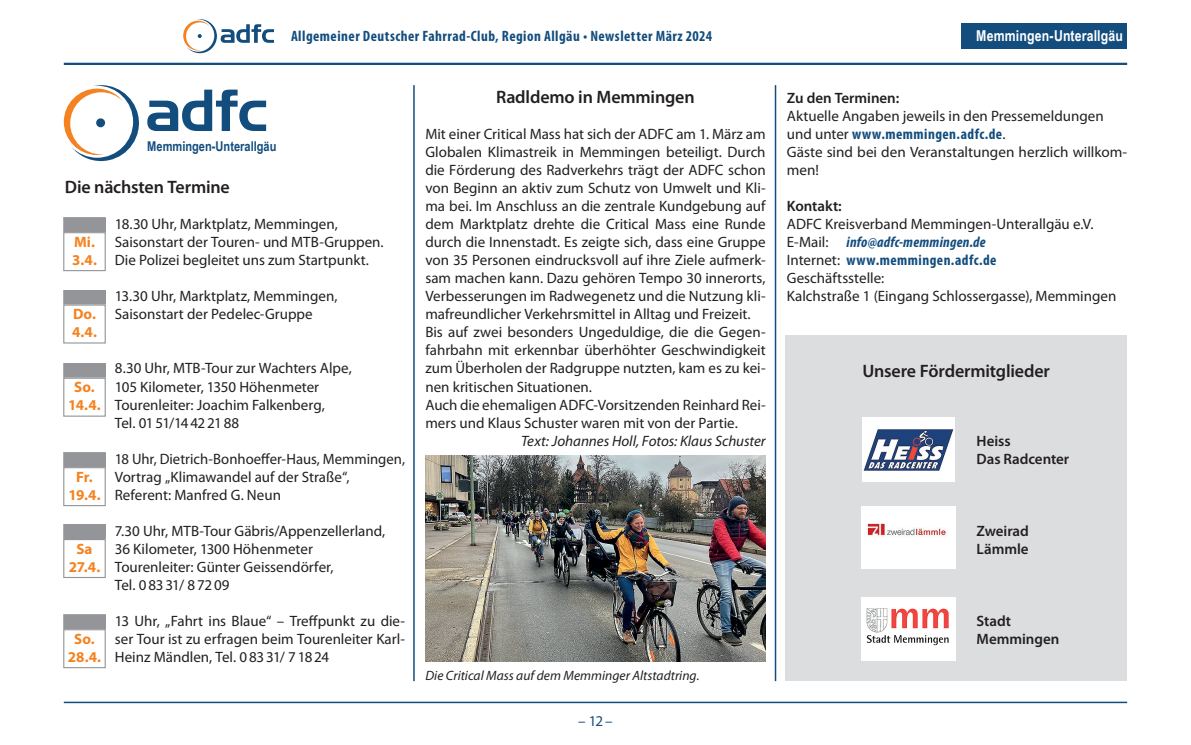
<style>
.page{position:relative;width:1191px;height:745px;background:#fff}
.page>*{position:absolute;margin:0;border:0;box-sizing:border-box;transform-origin:0 0}
.t1{font:600 18px "Myriad Pro";letter-spacing:-.01em;color:#231f20}
.t2{font:15px/18px "Myriad Pro";color:#231f20}
.t3{font:600 15px/18px "Myriad Pro";letter-spacing:-.005em;color:#231f20}
.t4{font:700 condensed 15px "Myriad Pro";letter-spacing:.03em;color:#134d7e}
.t5{font:700 15px/18px "Myriad Pro";letter-spacing:.005em;color:#f58220;text-align:center}
.t6{font:italic 15px "Myriad Pro";letter-spacing:-.005em;color:#231f20}
.t7{font:700 15px "Arial Narrow";letter-spacing:.01em;color:#fff}
.t8{font:15px "Myriad Pro";color:#134d7e}
.t9{font:italic 13.5px "Myriad Pro";color:#231f20}
.t10{font:700 13.5px "Arial Narrow";color:#134d7e}
.s1{font-weight:700;font-stretch:condensed;color:#134d7e}
.s2{font-weight:700;font-style:italic;font-stretch:condensed;color:#134d7e}
</style>
<div class="page">
<hr style="left:64px;top:63px;width:1063px;height:2px;background:#134d7e">
<hr style="left:64px;top:701px;width:1063px;height:1px;background:#134d7e">
<svg style="left:183px;top:19px;width:91px;height:34px"></svg>
<hr style="left:413px;top:85px;width:2px;height:595px;background:#134d7e">
<hr style="left:774px;top:85px;width:2px;height:595px;background:#134d7e">
<div style="left:785px;top:335px;width:342px;height:345px;background:#dcdddf"></div>
<img style="left:862px;top:417px;width:92px;height:64px">
<img style="left:861px;top:597px;width:94px;height:62px">
<img style="left:861px;top:506px;width:94px;height:62px">
<img style="left:425px;top:455px;width:340px;height:206px">
<div style="left:64px;top:217px;width:41px;height:14px;background:#939598"></div>
<div style="left:64px;top:217px;width:42px;height:15px;border:1px solid #939598"></div>
<div style="left:64px;top:232px;width:42px;height:39px;border:1px solid #939598"></div>
<div style="left:64px;top:452px;width:41px;height:14px;background:#939598"></div>
<div style="left:64px;top:452px;width:42px;height:15px;border:1px solid #939598"></div>
<div style="left:64px;top:467px;width:42px;height:39px;border:1px solid #939598"></div>
<div style="left:64px;top:524px;width:41px;height:14px;background:#939598"></div>
<div style="left:64px;top:538px;width:42px;height:39px;border:1px solid #939598"></div>
<div style="left:64px;top:614px;width:41px;height:14px;background:#939598"></div>
<div style="left:64px;top:614px;width:42px;height:14px;border:1px solid #939598"></div>
<div style="left:64px;top:628px;width:42px;height:39px;border:1px solid #939598"></div>
<div style="left:64px;top:290px;width:41px;height:14px;background:#939598"></div>
<div style="left:64px;top:304px;width:42px;height:39px;border:1px solid #939598"></div>
<div style="left:64px;top:363px;width:41px;height:14px;background:#939598"></div>
<div style="left:64px;top:377px;width:42px;height:39px;border:1px solid #939598"></div>
<div style="left:961px;top:23px;width:166px;height:26px;background:#134d7e"></div>
<svg style="left:147px;top:90px;width:119px;height:41px"></svg>
<svg style="left:64px;top:85px;width:75px;height:76px"></svg>
<div style="left:96px;top:118px;width:9px;height:9px;background:#134d7e;border-radius:50%"></div>
<p class="t4" style="left:291px;top:27px;width:423px">Allgemeiner Deutscher Fahrrad-Club, Region Allgäu • Newsletter März 2024</p>
<p class="t10" style="left:147px;top:136px;width:131px">Memmingen-Unterallgäu</p>
<p class="t1" style="left:65px;top:176px;width:166px">Die nächsten Termine</p>
<p class="t2" style="left:115px;top:215px;width:270px">18.30 Uhr, Marktplatz, Memmingen,<br>Saisonstart der Touren- und MTB-Gruppen.<br>Die Polizei begleitet uns zum Startpunkt.</p>
<p class="t2" style="left:115px;top:287px;width:224px">13.30 Uhr, Marktplatz, Memmingen,<br>Saisonstart der Pedelec-Gruppe</p>
<p class="t5" style="left:72px;top:232px;width:26px;text-align:left">Mi.<br>3.4.</p>
<p class="t5" style="left:72px;top:304px;width:26px;text-align:left">Do.<br>4.4.</p>
<p class="t5" style="left:68px;top:377px;width:34px">So.<br>14.4.</p>
<p class="t5" style="left:68px;top:467px;width:34px">Fr.<br>19.4.</p>
<p class="t5" style="left:69px;top:538px;width:33px">Sa<br>27.4.</p>
<p class="t5" style="left:68px;top:629px;width:35px">So.<br>28.4.</p>
<p class="t2" style="left:115px;top:359px;width:238px">8.30 Uhr, MTB-Tour zur Wachters Alpe,<br>105 Kilometer, 1350 Höhenmeter<br>Tourenleiter: Joachim Falkenberg,<br>Tel. 0151/14422188</p>
<p class="t2" style="left:115px;top:449px;width:292px">18 Uhr, Dietrich-Bonhoeffer-Haus, Memmingen,<br>Vortrag „Klimawandel auf der Straße“,<br>Referent: Manfred G. Neun</p>
<p class="t2" style="left:115px;top:521px;width:272px">7.30 Uhr, MTB-Tour Gäbris/Appenzellerland, 36 Kilometer, 1300 Höhenmeter Tourenleiter: Günter Geissendörfer,<br>Tel. 08331/ 87209</p>
<p class="t2" style="left:115px;top:611px;width:292px;text-align:justify">13 Uhr, „Fahrt ins Blaue“ – Treffpunkt zu die&shy;ser Tour ist zu erfragen beim Tourenleiter Karl-Heinz Mändlen, Tel. 08331/ 71824</p>
<p class="t1" style="left:496px;top:86px;width:200px">Radldemo in Memmingen</p>
<p class="t2" style="left:425px;top:125px;width:342px">Mit einer Critical Mass hat sich der ADFC am 1. März am Globalen Klimastreik in Memmingen beteiligt. Durch die Förderung des Radverkehrs trägt der ADFC schon von Beginn an aktiv zum Schutz von Umwelt und Kli&shy;ma bei. Im Anschluss an die zentrale Kundgebung auf dem Marktplatz drehte die Critical Mass eine Runde durch die Innenstadt. Es zeigte sich, dass eine Gruppe von 35 Personen eindrucksvoll auf ihre Ziele aufmerk&shy;sam machen kann. Dazu gehören Tempo 30 innerorts, Verbesserungen im Radwegenetz und die Nutzung kli&shy;mafreundlicher Verkehrsmittel in Alltag und Freizeit.<br>Bis auf zwei besonders Ungeduldige, die die Gegen&shy;fahrbahn mit erkennbar überhöhter Geschwindigkeit zum Überholen der Radgruppe nutzten, kam es zu kei&shy;nen kritischen Situationen.<br>Auch die ehemaligen ADFC-Vorsitzenden Reinhard Rei&shy;mers und Klaus Schuster waren mit von der Partie.</p>
<p class="t6" style="left:521px;top:431px;width:246px">Text: Johannes Holl, Fotos: Klaus Schuster</p>
<p class="t9" style="left:425px;top:666px;width:276px">Die Critical Mass auf dem Memminger Altstadtring.</p>
<p class="t8" style="left:578px;top:711px;width:36px">– 12–</p>
<p class="t7" style="left:976px;top:24px;width:148px">Memmingen-Unterallgäu</p>
<p class="t3" style="left:787px;top:89px;width:114px">Zu den Terminen:</p>
<p class="t2" style="left:787px;top:107px;width:342px">Aktuelle Angaben jeweils in den Pressemeldungen und unter <span class="s1">www.memmingen.adfc.de</span>.<br>Gäste sind bei den Veranstaltungen herzlich willkom&shy;men!</p>
<p class="t3" style="left:787px;top:197px;width:56px">Kontakt:</p>
<p class="t2" style="left:787px;top:215px;width:331px">ADFC Kreisverband Memmingen-Unterallgäu e.V.<br>E-Mail: <span class="s2">info@adfc-memmingen.de<br></span>Internet: <span class="s1">www.memmingen.adfc.de<br></span>Geschäftsstelle:<br>Kalchstraße 1 (Eingang Schlossergasse), Memmingen</p>
<p class="t1" style="left:862px;top:359px;width:189px">Unsere Fördermitglieder</p>
<p class="t3" style="left:976px;top:431px;width:94px">Heiss<br>Das Radcenter</p>
<p class="t3" style="left:976px;top:521px;width:54px">Zweirad<br>Lämmle</p>
<p class="t3" style="left:976px;top:611px;width:84px">Stadt<br>Memmingen</p>
</div>
